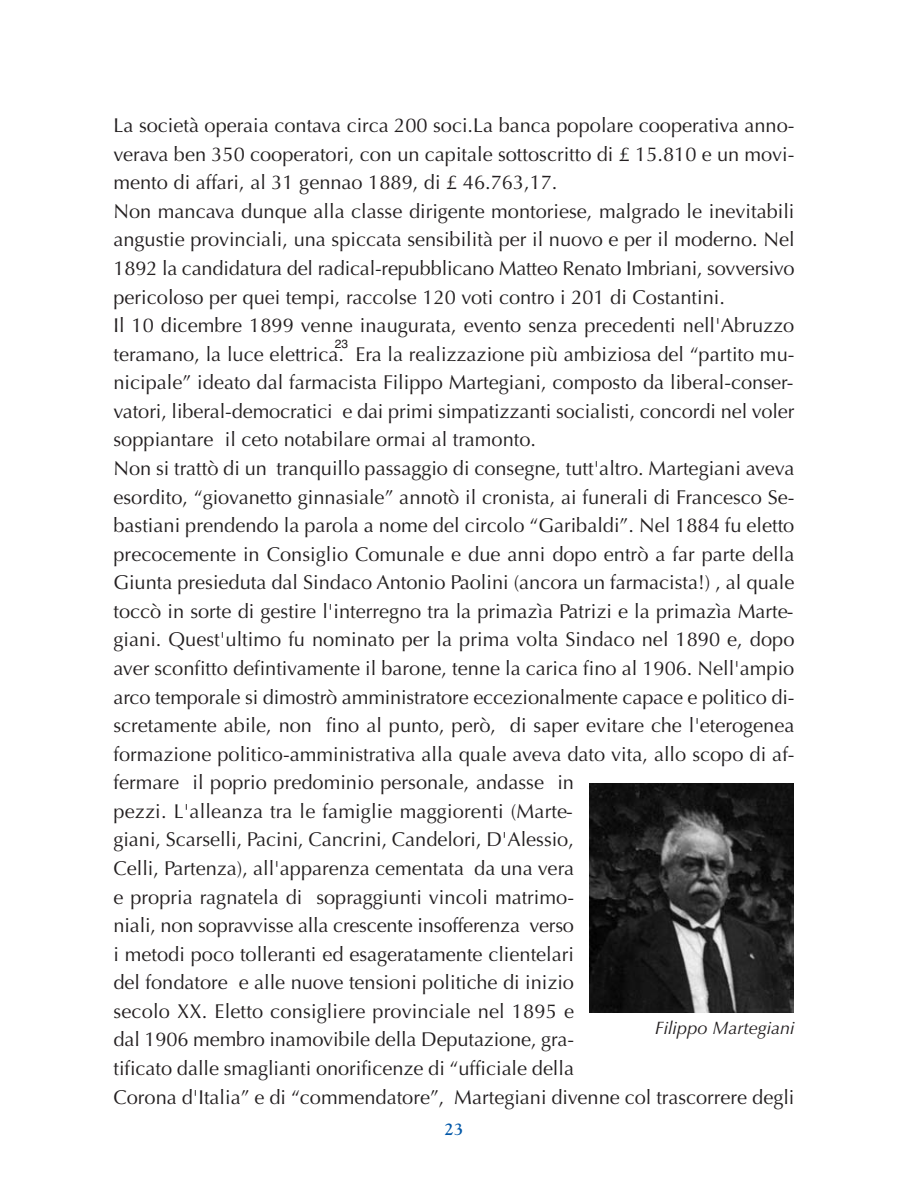
<style>
.page{position:relative;width:908px;height:1191px;background:#fff}
.page>*{position:absolute;margin:0;border:0;box-sizing:border-box;transform-origin:0 0}
.t1{font:20px/28.6px "Optima";color:#231f20}
.t2{font:italic 18px "Optima";color:#231f20}
.t3{font:700 17px "Goudy";color:#0157a8}
.t4{font:12px "Helvetica";color:#231f20}
</style>
<div class="page">
<img style="left:589px;top:783px;width:204px;height:230px">
<p class="t1" style="left:113px;top:111px;width:682px">La società operaia contava circa 200 soci.La banca popolare cooperativa anno&shy;verava ben 350 cooperatori, con un capitale sottoscritto di £ 15.810 e un movi&shy;mento di affari, al 31 gennao 1889, di £ 46.763,17.<br>Non mancava dunque alla classe dirigente montoriese, malgrado le inevitabili angustie provinciali, una spiccata sensibilità per il nuovo e per il moderno. Nel 1892 la candidatura del radical-repubblicano Matteo Renato Imbriani, sovversivo pericoloso per quei tempi, raccolse 120 voti contro i 201 di Costantini.<br>Il 10 dicembre 1899 venne inaugurata, evento senza precedenti nell'Abruzzo teramano, la luce elettrica. Era la realizzazione più ambiziosa del “partito mu&shy;nicipale” ideato dal farmacista Filippo Martegiani, composto da liberal-conser&shy;vatori, liberal-democratici e dai primi simpatizzanti socialisti, concordi nel voler soppiantare il ceto notabilare ormai al tramonto.<br>Non si trattò di un tranquillo passaggio di consegne, tutt'altro. Martegiani aveva esordito, “giovanetto ginnasiale” annotò il cronista, ai funerali di Francesco Se&shy;bastiani prendendo la parola a nome del circolo “Garibaldi”. Nel 1884 fu eletto precocemente in Consiglio Comunale e due anni dopo entrò a far parte della Giunta presieduta dal Sindaco Antonio Paolini (ancora un farmacista!) , al quale toccò in sorte di gestire l'interregno tra la primazìa Patrizi e la primazìa Marte&shy;giani. Quest'ultimo fu nominato per la prima volta Sindaco nel 1890 e, dopo aver sconfitto defintivamente il barone, tenne la carica fino al 1906. Nell'ampio arco temporale si dimostrò amministratore eccezionalmente capace e politico di&shy;scretamente abile, non fino al punto, però, di saper evitare che l'eterogenea formazione politico-amministrativa alla quale aveva dato vita, allo scopo di af&shy;fermare il poprio predominio personale, andasse in<br>pezzi. L'alleanza tra le famiglie maggiorenti (Marte-<br>giani, Scarselli, Pacini, Cancrini, Candelori, D'Alessio,<br>Celli, Partenza), all'apparenza cementata da una vera<br>e propria ragnatela di sopraggiunti vincoli matrimo-<br>niali, non sopravvisse alla crescente insofferenza verso<br>i metodi poco tolleranti ed esageratamente clientelari<br>del fondatore e alle nuove tensioni politiche di inizio<br>secolo XX. Eletto consigliere provinciale nel 1895 e<br>dal 1906 membro inamovibile della Deputazione, gra-<br>tificato dalle smaglianti onorificenze di “ufficiale della<br>Corona d'Italia” e di “commendatore”, Martegiani divenne col trascorrere degli</p>
<p class="t4" style="left:334px;top:337px;width:15px">23</p>
<p class="t2" style="left:654px;top:1017px;width:141px">Filippo Martegiani</p>
<p class="t3" style="left:444px;top:1119px;width:20px">23</p>
</div>
